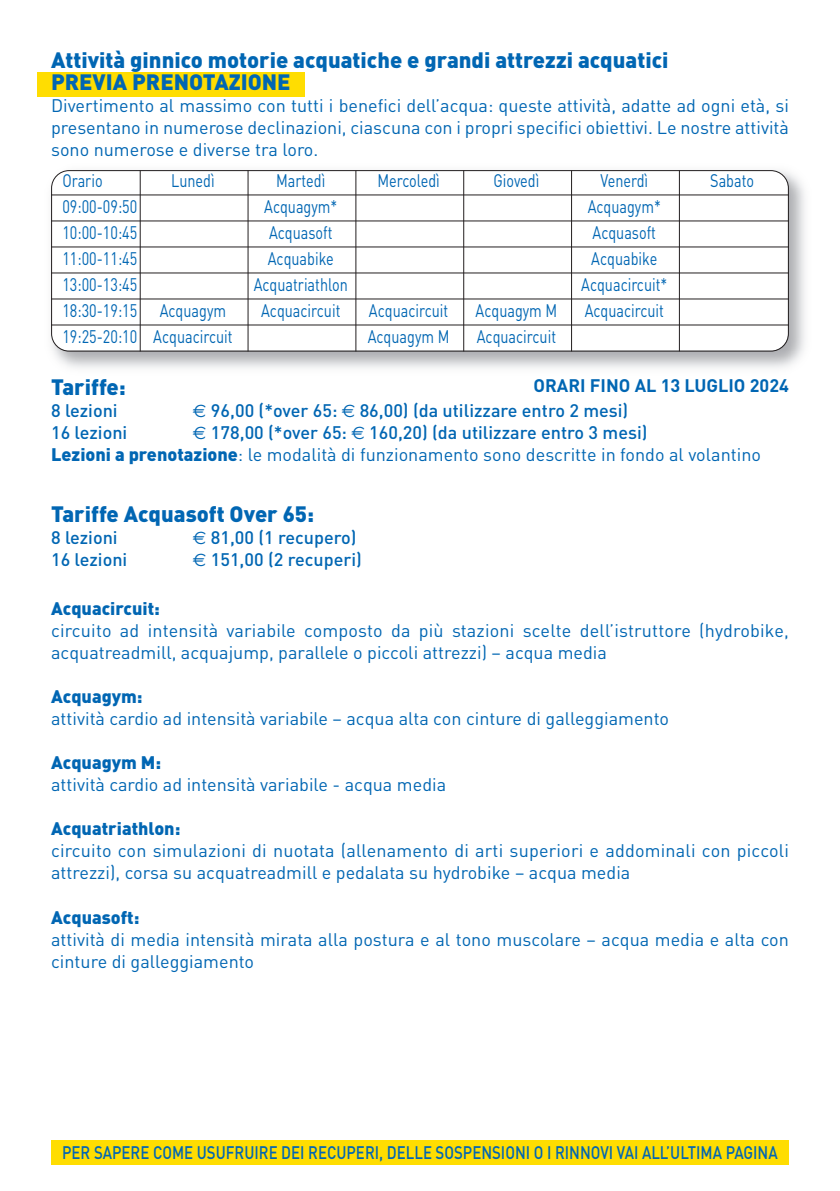
<style>
.page{position:relative;width:840px;height:1191px;background:#fff}
.page>*{position:absolute;margin:0;border:0;box-sizing:border-box;transform-origin:0 0}
.t1{font:900 22px/22px "DINOT";color:#0166b3}
.t2{font:18px/22px "DINOT";color:#0166b3}
.t3{font:18px "DINOT";color:#0166b3;scale:.8 1}
.t4{font:500 18px "DINOT";color:#0166b3}
.t5{font:500 18px "DINOT";color:#0166b3;scale:.83 1}
.t6{font:900 18px "DINOT";color:#0166b3}
.t7{font:700 18px "DINOT";color:#0166b3}
.s1{font-family:"Euro Sans";font-weight:400}
.s2{font-family:"Euro Sans"}
.s3{font-weight:500}
.s4{font-weight:900}
</style>
<div class="page">
<div style="left:37px;top:72px;width:267px;height:24px;background:#ffdd01"></div>
<div style="left:51px;top:1140px;width:737px;height:24px;background:#ffdd01"></div>
<img style="left:51px;top:170px;width:754px;height:198px">
<svg style="left:52px;top:171px;width:735px;height:179px"></svg>
<div style="left:51px;top:170px;width:737px;height:181px;border:2px solid #231f20;border-radius:18px"></div>
<hr style="left:140px;top:170px;width:1px;height:181px;background:#231f20">
<hr style="left:247px;top:170px;width:1px;height:181px;background:#231f20">
<hr style="left:355px;top:170px;width:1px;height:181px;background:#231f20">
<hr style="left:463px;top:170px;width:1px;height:181px;background:#231f20">
<hr style="left:570px;top:170px;width:1px;height:181px;background:#231f20">
<hr style="left:678px;top:170px;width:1px;height:181px;background:#231f20">
<hr style="left:51px;top:194px;width:737px;height:1px;background:#231f20">
<hr style="left:51px;top:220px;width:737px;height:1px;background:#231f20">
<hr style="left:51px;top:246px;width:737px;height:1px;background:#231f20">
<hr style="left:51px;top:272px;width:737px;height:1px;background:#231f20">
<hr style="left:51px;top:298px;width:737px;height:1px;background:#231f20">
<hr style="left:51px;top:324px;width:737px;height:1px;background:#231f20">
<p class="t1" style="left:51px;top:51px;width:618px">Attività ginnico motorie acquatiche e grandi attrezzi acquatici<br>PREVIA PRENOTAZIONE</p>
<p class="t2" style="left:51px;top:96px;width:739px;text-align:justify">Divertimento al massimo con tutti i benefici dell’acqua: queste attività, adatte ad ogni età, si presentano in numerose declinazioni, ciascuna con i propri specifici obiettivi. Le nostre attività sono numerose e diverse tra loro.</p>
<p class="t3" style="left:62px;top:175px;width:52px">Orario</p>
<p class="t3" style="left:171px;top:175px;width:56px">Lunedì</p>
<p class="t3" style="left:276px;top:175px;width:63px">Martedì</p>
<p class="t3" style="left:377px;top:175px;width:80px">Mercoledì</p>
<p class="t3" style="left:493px;top:175px;width:59px">Giovedì</p>
<p class="t3" style="left:600px;top:175px;width:61px">Venerdì</p>
<p class="t3" style="left:709px;top:175px;width:56px">Sabato</p>
<p class="t3" style="left:62px;top:201px;width:95px">09:00-09:50</p>
<p class="t3" style="left:264px;top:201px;width:93px">Acquagym*</p>
<p class="t3" style="left:587px;top:201px;width:93px">Acquagym*</p>
<p class="t3" style="left:62px;top:227px;width:95px">10:00-10:45</p>
<p class="t3" style="left:269px;top:227px;width:81px">Acquasoft</p>
<p class="t3" style="left:592px;top:227px;width:81px">Acquasoft</p>
<p class="t3" style="left:62px;top:253px;width:95px">11:00-11:45</p>
<p class="t3" style="left:268px;top:253px;width:84px">Acquabike</p>
<p class="t3" style="left:591px;top:253px;width:84px">Acquabike</p>
<p class="t3" style="left:62px;top:279px;width:95px">13:00-13:45</p>
<p class="t3" style="left:253px;top:279px;width:119px">Acquatriathlon</p>
<p class="t3" style="left:581px;top:279px;width:109px">Acquacircuit*</p>
<p class="t3" style="left:62px;top:305px;width:206px">18:30-19:15 Acquagym</p>
<p class="t3" style="left:261px;top:305px;width:101px">Acquacircuit</p>
<p class="t3" style="left:369px;top:305px;width:101px">Acquacircuit</p>
<p class="t3" style="left:475px;top:305px;width:104px">Acquagym M</p>
<p class="t3" style="left:584px;top:305px;width:101px">Acquacircuit</p>
<p class="t3" style="left:62px;top:331px;width:214px">19:25-20:10 Acquacircuit</p>
<p class="t3" style="left:367px;top:331px;width:104px">Acquagym M</p>
<p class="t3" style="left:476px;top:331px;width:101px">Acquacircuit</p>
<p class="t1" style="left:51px;top:378px;width:76px">Tariffe:</p>
<p class="t4" style="left:51px;top:404px;width:68px">8 lezioni</p>
<p class="t4" style="left:193px;top:404px;width:436px"><span class="s1">€</span> 96,00 (*over 65: <span class="s1">€</span> 86,00) (da utilizzare entro 2 mesi)</p>
<p class="t4" style="left:51px;top:426px;width:78px">16 lezioni</p>
<p class="t7" style="left:533px;top:379px;width:257px">ORARI FINO AL 13 LUGLIO 2024</p>
<p class="t2" style="left:51px;top:424px;width:711px;text-indent:142px"><span class="s2">€</span> <span class="s3">178,00 (*over 65:</span> <span class="s2">€</span> <span class="s3">160,20) (da utilizzare entro 3 mesi)<br></span><span class="s4">Lezioni a prenotazione</span>: le modalità di funzionamento sono descritte in fondo al volantino</p>
<p class="t1" style="left:51px;top:504px;width:264px">Tariffe Acquasoft Over 65:</p>
<p class="t4" style="left:51px;top:531px;width:68px">8 lezioni</p>
<p class="t4" style="left:193px;top:531px;width:165px"><span class="s1">€</span> 81,00 (1 recupero)</p>
<p class="t4" style="left:51px;top:553px;width:78px">16 lezioni</p>
<p class="t4" style="left:193px;top:553px;width:170px"><span class="s1">€</span> 151,00 (2 recuperi)</p>
<p class="t6" style="left:51px;top:602px;width:110px">Acquacircuit:</p>
<p class="t2" style="left:51px;top:622px;width:739px">circuito ad intensità variabile composto da più stazioni scelte dell’istruttore (hydrobike, acquatreadmill, acquajump, parallele o piccoli attrezzi) – acqua media</p>
<p class="t6" style="left:51px;top:690px;width:93px">Acquagym:</p>
<p class="t2" style="left:51px;top:710px;width:619px">attività cardio ad intensità variabile – acqua alta con cinture di galleggiamento</p>
<p class="t6" style="left:51px;top:756px;width:111px">Acquagym M:</p>
<p class="t2" style="left:51px;top:776px;width:396px">attività cardio ad intensità variabile - acqua media</p>
<p class="t6" style="left:51px;top:822px;width:131px">Acquatriathlon:</p>
<p class="t2" style="left:51px;top:842px;width:739px">circuito con simulazioni di nuotata (allenamento di arti superiori e addominali con piccoli attrezzi), corsa su acquatreadmill e pedalata su hydrobike – acqua media</p>
<p class="t6" style="left:51px;top:910px;width:90px">Acquasoft:</p>
<p class="t2" style="left:51px;top:930px;width:739px">attività di media intensità mirata alla postura e al tono muscolare – acqua media e alta con cinture di galleggiamento</p>
<p class="t5" style="left:62px;top:1145px;width:863px">PER SAPERE COME USUFRUIRE DEI RECUPERI, DELLE SOSPENSIONI O I RINNOVI VAI ALL’ULTIMA PAGINA</p>
</div>
